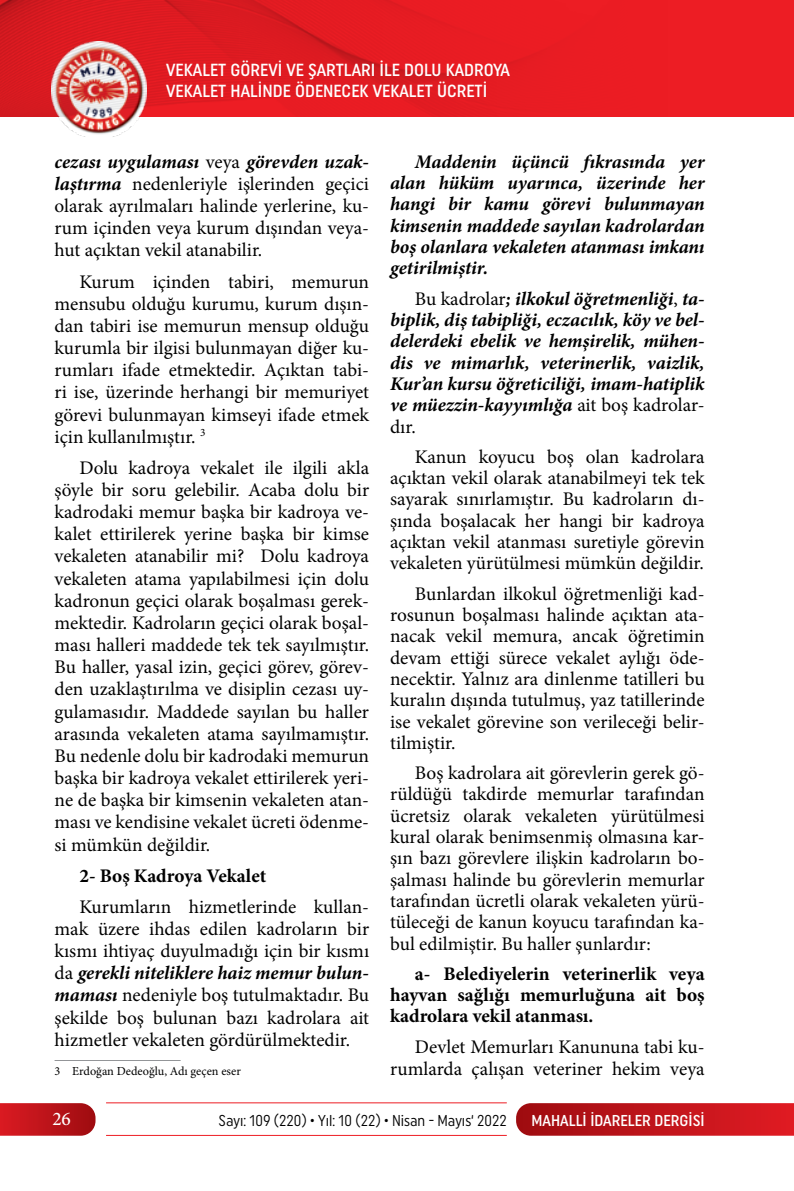
<style>
.page{position:relative;width:794px;height:1191px;background:#fff}
.page>*{position:absolute;margin:0;border:0;box-sizing:border-box;transform-origin:0 0}
.t1{font:19.25px/22.2px "Minion Pro";color:#000;text-align:justify}
.t2{font:italic 700 19.25px/21.3px "Minion Pro";letter-spacing:-.005em;color:#000;text-align:justify}
.t3{font:700 19.25px/21.3px "Minion Pro";color:#000;text-align:justify}
.t4{font:500 19.25px "Minion Pro";color:#fff}
.t5{font:500 17.5px/21px "Uniform Condensed";color:#fff}
.t6{font:15.75px "Uniform Condensed";color:#000;scale:.95 1}
.t7{font:500 15.75px "Uniform Condensed";color:#fff}
.t8{font:12.25px "Minion Pro";color:#000}
.s1{font-weight:700;font-style:italic}
.s2{font-weight:400;font-style:normal}
</style>
<div class="page">
<svg style="left:516px;top:1103px;width:278px;height:32px;background:#c0181e"></svg>
<svg style="left:0;top:1103px;width:95px;height:32px;background:#be1a20"></svg>
<hr style="left:106px;top:1102px;width:401px;height:1px;background:#ed1d24">
<hr style="left:106px;top:1135px;width:401px;height:1px;background:#ed1d24">
<img style="left:58px;top:117px;width:82px;height:20px">
<img style="left:0;top:0;width:785px;height:117px">
<hr style="left:55px;top:1060px;width:126px;height:1px;background:#939598">
<p class="t5" style="left:166px;top:59px;width:345px">VEKALET GÖREVİ VE ŞARTLARI İLE DOLU KADROYA<br>VEKALET HALİNDE ÖDENECEK VEKALET ÜCRETİ</p>
<p class="t1" style="left:55px;top:151px;width:316px"><span class="s1">cezası uygulaması</span> veya <span class="s1">görevden uzak&shy;laştırma</span> nedenleriyle işlerinden geçici olarak ayrılmaları halinde yerlerine, ku&shy;rum içinden veya kurum dışından veya&shy;hut açıktan vekil atanabilir.</p>
<p class="t1" style="left:55px;top:270px;width:316px;text-indent:25px">Kurum içinden tabiri, memurun mensubu olduğu kurumu, kurum dışın&shy;dan tabiri ise memurun mensup olduğu kurumla bir ilgisi bulunmayan diğer ku&shy;rumları ifade etmektedir. Açıktan tabi&shy;ri ise, üzerinde herhangi bir memuriyet görevi bulunmayan kimseyi ifade etmek için kullanılmıştır. <sup>3</sup></p>
<p class="t1" style="left:55px;top:456px;width:316px;text-indent:25px">Dolu kadroya vekalet ile ilgili akla şöyle bir soru gelebilir. Acaba dolu bir kadrodaki memur başka bir kadroya ve&shy;kalet ettirilerek yerine başka bir kimse vekaleten atanabilir mi? Dolu kadroya vekaleten atama yapılabilmesi için dolu kadronun geçici olarak boşalması gerek&shy;mektedir. Kadroların geçici olarak boşal&shy;ması halleri maddede tek tek sayılmıştır.<br>Bu haller, yasal izin, geçici görev, görev&shy;den uzaklaştırılma ve disiplin cezası uy&shy;gulamasıdır. Maddede sayılan bu haller arasında vekaleten atama sayılmamıştır.<br>Bu nedenle dolu bir kadrodaki memurun başka bir kadroya vekalet ettirilerek yeri&shy;ne de başka bir kimsenin vekaleten atan&shy;ması ve kendisine vekalet ücreti ödenme&shy;si mümkün değildir.</p>
<p class="t3" style="left:79px;top:864px;width:188px">2- Boş Kadroya Vekalet</p>
<p class="t1" style="left:55px;top:895px;width:316px;text-indent:25px">Kurumların hizmetlerinde kullan&shy;mak üzere ihdas edilen kadroların bir kısmı ihtiyaç duyulmadığı için bir kısmı da <span class="s1">gerekli niteliklere haiz memur bulun&shy;maması</span> nedeniyle boş tutulmaktadır. Bu şekilde boş bulunan bazı kadrolara ait hizmetler vekaleten gördürülmektedir.</p>
<p class="t8" style="left:55px;top:1063px;width:188px">3 Erdoğan Dedeoğlu, Adı geçen eser</p>
<p class="t2" style="left:390px;top:151px;width:316px;text-indent:25px">Maddenin üçüncü fıkrasında yer alan hüküm uyarınca, üzerinde her hangi bir kamu görevi bulunmayan kimsenin maddede sayılan kadrolardan boş olanlara vekaleten atanması imkanı getirilmiştir.</p>
<p class="t2" style="left:390px;top:287px;width:316px;text-indent:25px"><span class="s2">Bu kadrolar</span>; ilkokul öğretmenliği<span class="s2">,</span> ta&shy;biplik, diş tabipliği, eczacılık, köy ve bel&shy;delerdeki ebelik ve hemşirelik, mühen&shy;dis ve mimarlık, veterinerlik, vaizlik, Kur’an kursu öğreticiliği, imam-hatiplik ve müezzin-kayyımlığa <span class="s2">ait boş kadrolar&shy;dır.</span></p>
<p class="t1" style="left:390px;top:446px;width:316px;line-height:21.3px;text-indent:25px">Kanun koyucu boş olan kadrolara açıktan vekil olarak atanabilmeyi tek tek sayarak sınırlamıştır. Bu kadroların dı&shy;şında boşalacak her hangi bir kadroya açıktan vekil atanması suretiyle görevin vekaleten yürütülmesi mümkün değildir.</p>
<p class="t1" style="left:390px;top:583px;width:316px;line-height:21.3px;text-indent:25px">Bunlardan ilkokul öğretmenliği kad&shy;rosunun boşalması halinde açıktan ata&shy;nacak vekil memura, ancak öğretimin devam ettiği sürece vekalet aylığı öde&shy;necektir. Yalnız ara dinlenme tatilleri bu kuralın dışında tutulmuş, yaz tatillerinde ise vekalet görevine son verileceği belir&shy;tilmiştir.</p>
<p class="t1" style="left:390px;top:762px;width:316px;line-height:21.3px;text-indent:25px">Boş kadrolara ait görevlerin gerek gö&shy;rüldüğü takdirde memurlar tarafından ücretsiz olarak vekaleten yürütülmesi kural olarak benimsenmiş olmasına kar&shy;şın bazı görevlere ilişkin kadroların bo&shy;şalması halinde bu görevlerin memurlar tarafından ücretli olarak vekaleten yürü&shy;tüleceği de kanun koyucu tarafından ka&shy;bul edilmiştir. Bu haller şunlardır:</p>
<p class="t3" style="left:390px;top:962px;width:316px;text-indent:25px">a- Belediyelerin veterinerlik veya hayvan sağlığı memurluğuna ait boş kadrolara vekil atanması.</p>
<p class="t1" style="left:390px;top:1036px;width:316px;text-align:right">Devlet Memurları Kanununa tabi ku&shy;rumlarda çalışan veteriner hekim veya</p>
<p class="t4" style="left:52px;top:1106px;width:20px">26</p>
<p class="t6" style="left:219px;top:1111px;width:305px">Sayı: 109 (220) • Yıl: 10 (22) • Nisan - Mayıs‘ 2022</p>
<p class="t7" style="left:531px;top:1111px;width:175px">MAHALLİ İDARELER DERGİSİ</p>
</div>
